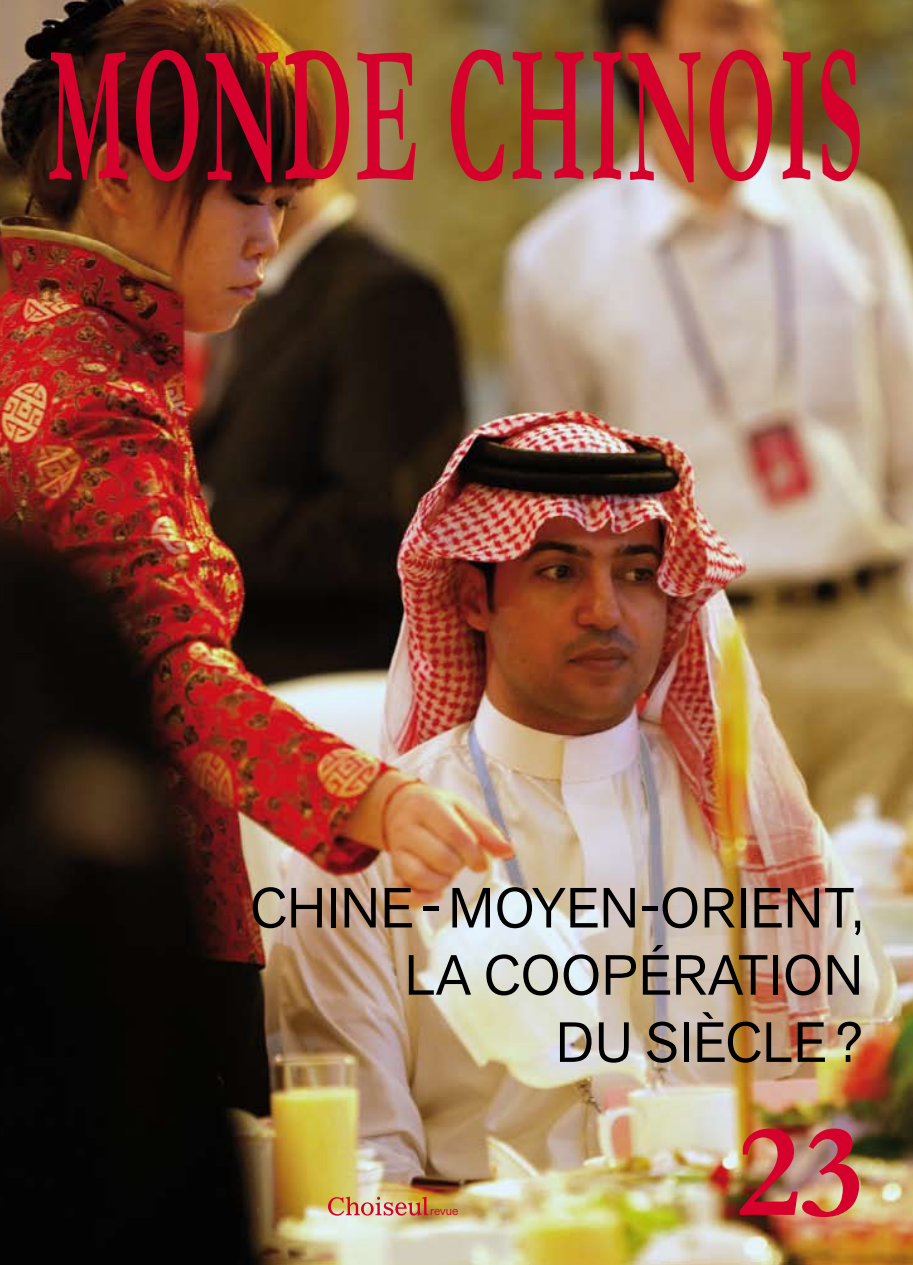
<style>
.page{position:relative;width:913px;height:1265px;background:#fff}
.page>*{position:absolute;margin:0;border:0;box-sizing:border-box;transform-origin:0 0}
.t1{font:700 200.9px "Garamond";letter-spacing:.03em;color:#d5002c;scale:.44 1}
.t2{font:700 134.75px "Garamond";color:#d5002c}
.t3{font:56px/67.2px "Akzid Grtsk Next";letter-spacing:.01em;color:#000;text-align:right}
.t4{font:12.08px "Akzid Grtsk Next";color:#d5002c}
</style>
<div class="page">
<img style="left:0;top:0;width:913px;height:1265px">
<svg style="left:328px;top:1197px;width:100px;height:19px;background:#d69775"></svg>
<h1 class="t1" style="left:48px;top:-20px;width:1853px">MONDE CHINOIS</h1>
<p class="t3" style="left:250px;top:874px;width:614px">CHINE-MOYEN-ORIENT,<br>LA COOPÉRATION<br>DU SIÈCLE?</p>
<p class="t4" style="left:430px;top:1203px;width:30px">REVUE</p>
<h2 class="t2" style="left:737px;top:1081px;width:128px">23</h2>
</div>
